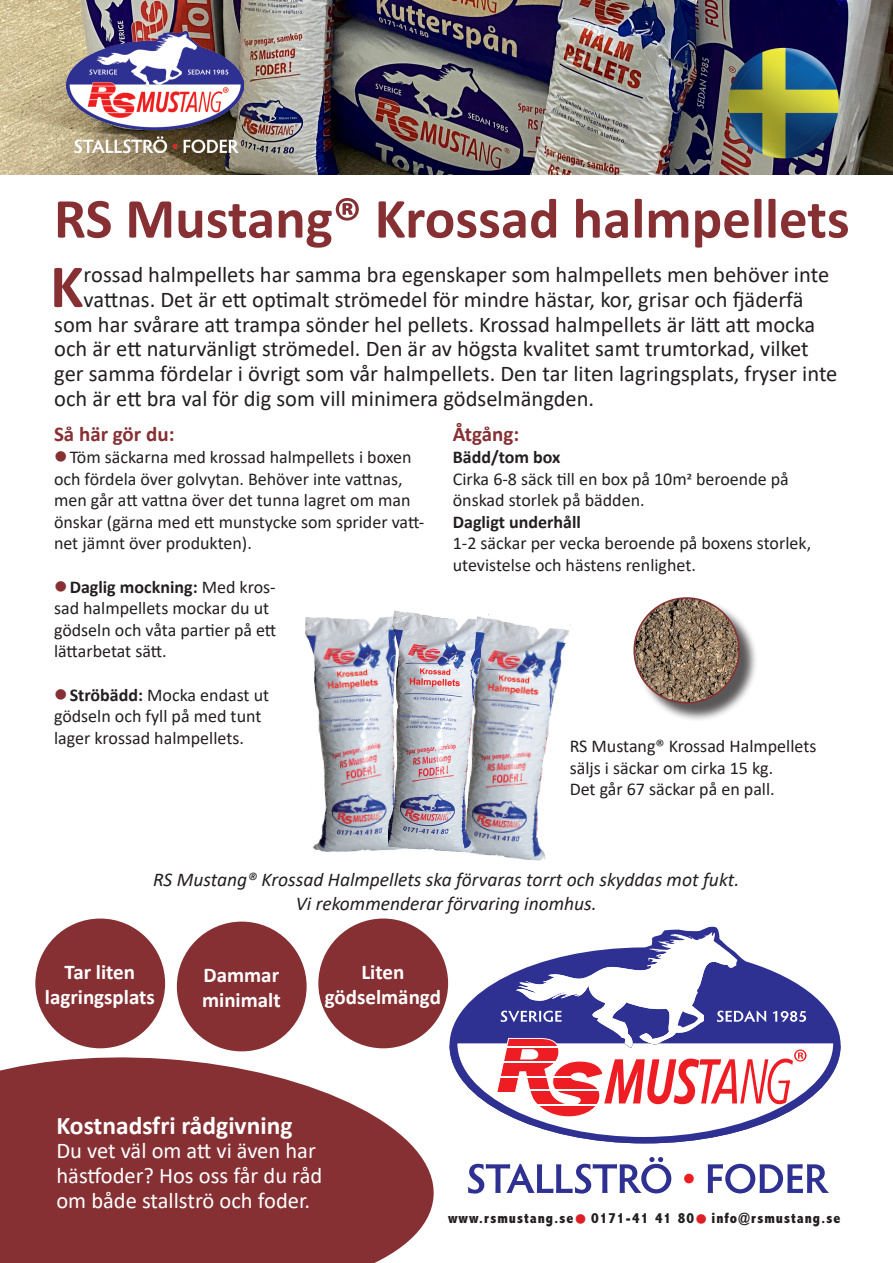
<style>
.page{position:relative;width:893px;height:1263px;background:#fff}
.page>*{position:absolute;margin:0;border:0;box-sizing:border-box;transform-origin:0 0}
.t1{font:700 61.5px "Calibri";color:#863034}
.t2{font:700 57px "Calibri";color:#863034}
.t3{font:700 25.5px "Calibri";color:#fff}
.t4{font:22.5px "Calibri";color:#231f20}
.t5{font:22.5px/24.8px "Calibri";color:#fff}
.t6{font:700 21px/25.2px "Calibri";color:#fff;text-align:center}
.t7{font:700 21px "Calibri";color:#863034}
.t8{font:italic 19.5px/23.4px "Calibri";color:#231f20;text-align:center}
.t9{font:18px/21.6px "Calibri";color:#231f20}
.t10{font:700 18px "Calibri";color:#231f20}
.t11{font:800 condensed 15px "Abadi MT Pro";letter-spacing:.065em;color:#231f20}
.s1{color:#863034}
.s2{font-weight:700}
.s3{color:#dc2027}
</style>
<div class="page">
<svg style="left:0;top:1048px;width:434px;height:215px;fill:#863034"></svg>
<svg style="left:468px;top:1157px;width:203px;height:36px"></svg>
<div style="left:684px;top:1174px;width:10px;height:9px;background:#ee1d23;border-radius:50%"></div>
<svg style="left:708px;top:1164px;width:121px;height:29px"></svg>
<svg style="left:449px;top:932px;width:392px;height:211px"></svg>
<div style="left:178px;top:922px;width:128px;height:128px;background:#863034;border-radius:50%"></div>
<div style="left:319px;top:919px;width:128px;height:128px;background:#863034;border-radius:50%"></div>
<div style="left:36px;top:919px;width:128px;height:128px;background:#863034;border-radius:50%"></div>
<img style="left:305px;top:617px;width:83px;height:235px">
<img style="left:513px;top:623px;width:58px;height:238px">
<img style="left:388px;top:610px;width:125px;height:248px">
<div style="left:636px;top:599px;width:122px;height:123px;background:#231f20;opacity:.75"></div>
<img style="left:634px;top:598px;width:105px;height:105px;border-radius:52px">
<div style="left:633px;top:597px;width:107px;height:106px;border:2px solid #863034;border-radius:50%"></div>
<img style="left:0;top:0;width:893px;height:174px">
<img style="left:66px;top:32px;width:177px;height:121px">
<img style="left:728px;top:48px;width:111px;height:110px;border-radius:55px">
<p class="t2" style="left:54px;top:178px;width:797px">RS Mustang® Krossad halmpellets</p>
<p class="t1" style="left:50px;top:243px;width:35px">K</p>
<p class="t4" style="left:84px;top:259px;width:747px">rossad halmpellets har samma bra egenskaper som halmpellets men behöver inte</p>
<p class="t4" style="left:84px;top:284px;width:721px">vattnas. Det är ett optimalt strömedel för mindre hästar, kor, grisar och fjäderfä</p>
<p class="t4" style="left:54px;top:309px;width:763px">som har svårare att trampa sönder hel pellets. Krossad halmpellets är lätt att mocka</p>
<p class="t4" style="left:54px;top:333px;width:756px">och är ett naturvänligt strömedel. Den är av högsta kvalitet samt trumtorkad, vilket</p>
<p class="t4" style="left:54px;top:358px;width:785px">ger samma fördelar i övrigt som vår halmpellets. Den tar liten lagringsplats, fryser inte</p>
<p class="t4" style="left:54px;top:383px;width:541px">och är ett bra val för dig som vill minimera gödselmängden.</p>
<p class="t7" style="left:54px;top:420px;width:122px">Så här gör du:</p>
<p class="t9" style="left:54px;top:446px;width:372px"><span class="s1">●</span>Töm säckarna med krossad halmpellets i boxen och fördela över golvytan. Behöver inte vattnas, men går att vattna över det tunna lagret om man önskar (gärna med ett munstycke som sprider vatt&shy;net jämnt över produkten).</p>
<p class="t9" style="left:54px;top:575px;width:224px"><span class="s1">●</span><span class="s2">Daglig mockning:</span> Med kros&shy;sad halmpellets mockar du ut gödseln och våta partier på ett lättarbetat sätt.</p>
<p class="t9" style="left:54px;top:683px;width:217px"><span class="s1">●</span><span class="s2">Ströbädd:</span> Mocka endast ut gödseln och fyll på med tunt lager krossad halmpellets.</p>
<p class="t7" style="left:453px;top:420px;width:68px">Åtgång:</p>
<p class="t10" style="left:453px;top:444px;width:109px">Bädd/tom box</p>
<p class="t9" style="left:453px;top:467px;width:338px">Cirka 6-8 säck till en box på 10m2 beroende på önskad storlek på bädden.</p>
<p class="t10" style="left:453px;top:509px;width:130px">Dagligt underhåll</p>
<p class="t9" style="left:453px;top:532px;width:360px">1-2 säckar per vecka beroende på boxens storlek, utevistelse och hästens renlighet.</p>
<p class="t9" style="left:570px;top:735px;width:248px">RS Mustang® Krossad Halmpellets säljs i säckar om cirka 15 kg.<br>Det går 67 säckar på en pall.</p>
<p class="t8" style="left:153px;top:867px;width:587px">RS Mustang® Krossad Halmpellets ska förvaras torrt och skyddas mot fukt.<br>Vi rekommenderar förvaring inomhus.</p>
<p class="t6" style="left:45px;top:959px;width:111px">Tar liten lagringsplats</p>
<p class="t6" style="left:202px;top:962px;width:80px;text-align:left">Dammar minimalt</p>
<p class="t6" style="left:325px;top:959px;width:118px">Liten gödselmängd</p>
<p class="t3" style="left:56px;top:1107px;width:238px">Kostnadsfri rådgivning</p>
<p class="t5" style="left:56px;top:1138px;width:267px">Du vet väl om att vi även har hästfoder? Hos oss får du råd om både stallströ och foder.</p>
<p class="t11" style="left:448px;top:1210px;width:394px">www.rsmustang.se<span class="s3">●</span> 0171-41 41 80<span class="s3">●</span> info@rsmustang.se</p>
</div>
